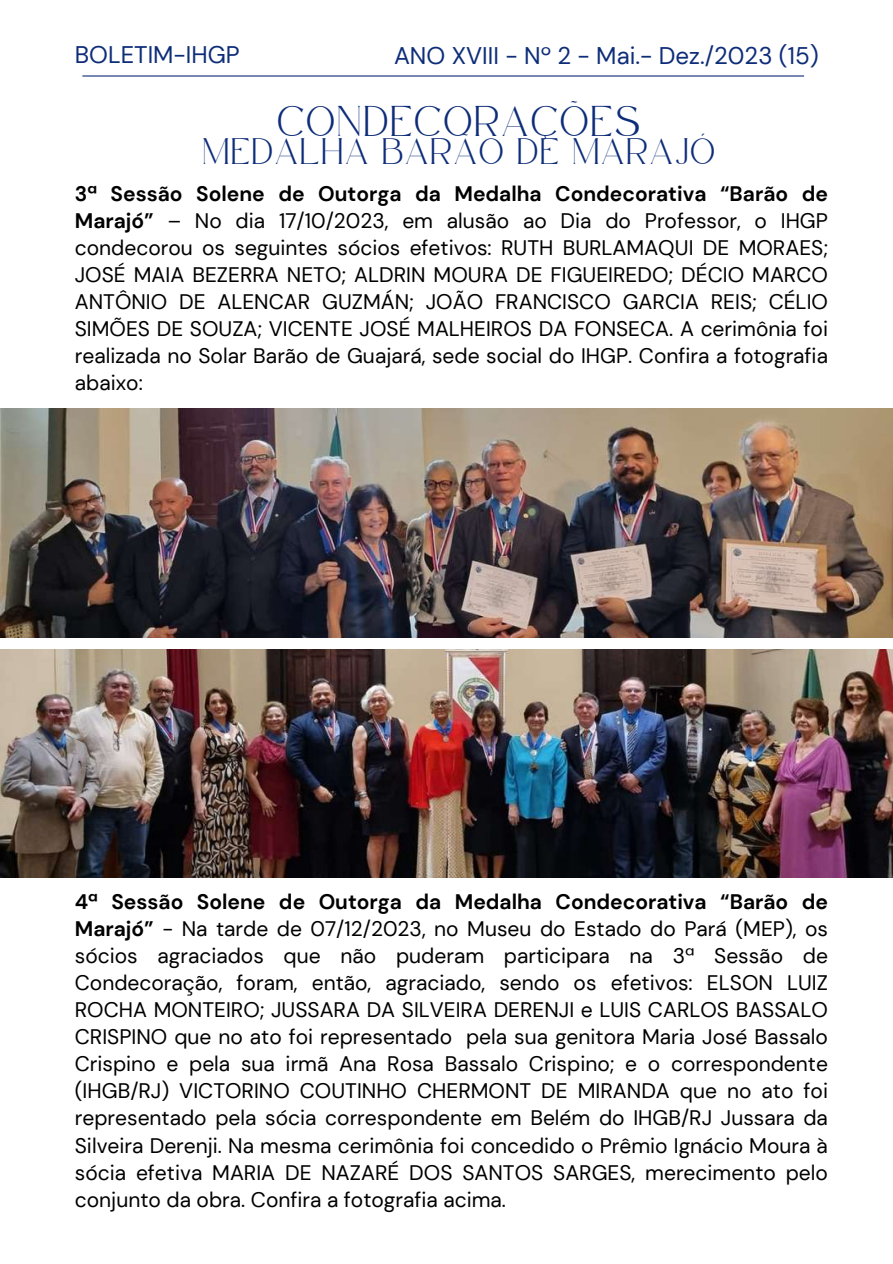
<style>
.page{position:relative;width:893px;height:1264px;background:#fff}
.page>*{position:absolute;margin:0;border:0;box-sizing:border-box;transform-origin:0 0}
.t1{font:24px "DM Sans";color:#0e2d79}
.t2{font:21px/27px "DM Sans";color:#000;text-align:justify}
.t3{font:21px "Safira March";letter-spacing:.13em;color:#0e2d79}
.t4{font:18px "Safira March";letter-spacing:.13em;color:#0e2d79}
.s1{font-weight:700}
</style>
<div class="page">
<img style="left:0;top:408px;width:892px;height:229px">
<img style="left:0;top:649px;width:892px;height:228px">
<hr style="left:82px;top:75px;width:722px;height:2px;background:#0e2d79">
<p class="t1" style="left:75px;top:39px;width:166px">BOLETIM-IHGP</p>
<p class="t1" style="left:394px;top:40px;width:426px">ANO XVIII - Nº 2 - Mai.- Dez./2023 (15)</p>
<p class="t3" style="left:277px;top:117px;width:363px">CONDECORAÇÕES</p>
<p class="t4" style="left:203px;top:147px;width:513px">MEDALHA BARÃO DE MARAJÓ</p>
<p class="t2" style="left:75px;top:180px;width:754px"><span class="s1">3ª Sessão Solene de Outorga da Medalha Condecorativa “Barão de Marajó”</span> – No dia 17/10/2023, em alusão ao Dia do Professor, o IHGP condecorou os seguintes sócios efetivos: RUTH BURLAMAQUI DE MORAES; JOSÉ MAIA BEZERRA NETO; ALDRIN MOURA DE FIGUEIREDO; DÉCIO MARCO ANTÔNIO DE ALENCAR GUZMÁN; JOÃO FRANCISCO GARCIA REIS; CÉLIO SIMÕES DE SOUZA; VICENTE JOSÉ MALHEIROS DA FONSECA. A cerimônia foi realizada no Solar Barão de Guajará, sede social do IHGP. Confira a fotografia abaixo:</p>
<p class="t2" style="left:75px;top:888px;width:754px"><span class="s1">4ª Sessão Solene de Outorga da Medalha Condecorativa “Barão de Marajó”</span> - Na tarde de 07/12/2023, no Museu do Estado do Pará (MEP), os sócios agraciados que não puderam participara na 3ª Sessão de Condecoração, foram, então, agraciado, sendo os efetivos: ELSON LUIZ ROCHA MONTEIRO; JUSSARA DA SILVEIRA DERENJI e LUIS CARLOS BASSALO CRISPINO que no ato foi representado pela sua genitora Maria José Bassalo Crispino e pela sua irmã Ana Rosa Bassalo Crispino; e o correspondente (IHGB/RJ) VICTORINO COUTINHO CHERMONT DE MIRANDA que no ato foi representado pela sócia correspondente em Belém do IHGB/RJ Jussara da Silveira Derenji. Na mesma cerimônia foi concedido o Prêmio Ignácio Moura à sócia efetiva MARIA DE NAZARÉ DOS SANTOS SARGES, merecimento pelo conjunto da obra. Confira a fotografia acima.</p>
</div>
